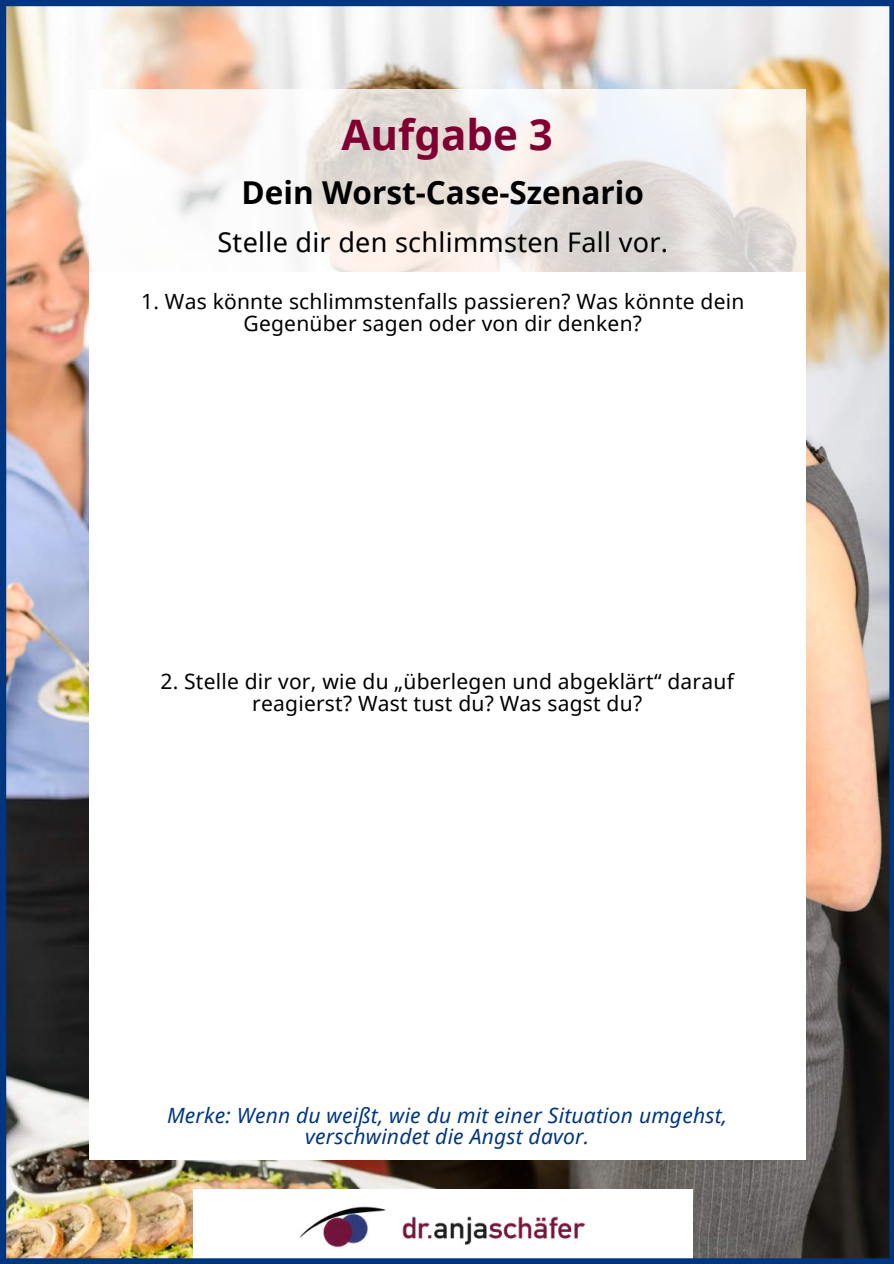
<style>
.page{position:relative;width:894px;height:1264px;background:#fff}
.page>*{position:absolute;margin:0;border:0;box-sizing:border-box;transform-origin:0 0}
.t1{font:700 42px "Noto Sans";color:#800032}
.t2{font:700 31.5px "Noto Sans";color:#000}
.t3{font:27px "Noto Sans";letter-spacing:.01em;color:#000}
.t4{font:21px/21.8px "Noto Sans";letter-spacing:.01em;color:#000;text-align:center}
.t5{font:italic 21px/21.5px "Noto Sans";letter-spacing:.01em;color:#00367f;text-align:center}
</style>
<div class="page">
<img style="left:0;top:0;width:893px;height:1263px">
<img style="left:298px;top:1202px;width:288px;height:48px">
<div style="left:89px;top:272px;width:717px;height:887px;background:#fff"></div>
<h1 class="t1" style="left:341px;top:105px;width:213px">Aufgabe 3</h1>
<h2 class="t2" style="left:241px;top:170px;width:404px">Dein Worst-Case-Szenario</h2>
<p class="t3" style="left:217px;top:223px;width:452px">Stelle dir den schlimmsten Fall vor.</p>
<p class="t4" style="left:141px;top:290px;width:604px">1. Was könnte schlimmstenfalls passieren? Was könnte dein<br>Gegenüber sagen oder von dir denken?</p>
<p class="t4" style="left:160px;top:670px;width:575px">2. Stelle dir vor, wie du „überlegen und abgeklärt“ darauf reagierst? Wast tust du? Was sagst du?</p>
<p class="t5" style="left:167px;top:1103px;width:561px">Merke: Wenn du weißt, wie du mit einer Situation umgehst, verschwindet die Angst davor.</p>
</div>
